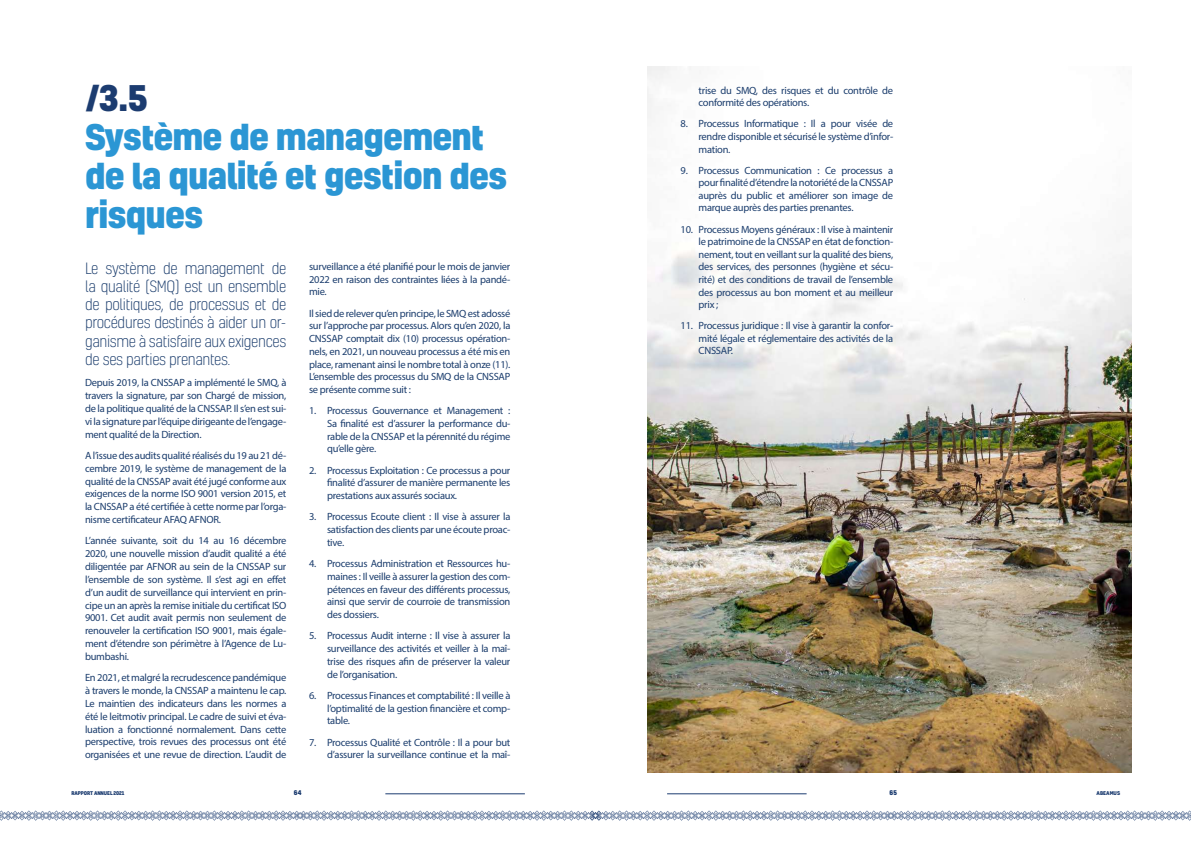
<style>
.page{position:relative;width:1191px;height:842px;background:#fff}
.page>*{position:absolute;margin:0;border:0;box-sizing:border-box;transform-origin:0 0}
.t1{font:800 34px/39px "Kelson";letter-spacing:-.025em;color:#2b96d4}
.t2{font:800 34px "Kelson";color:#1c3c70}
.t3{font:300 15px/18.2px "Kelson";letter-spacing:-.025em;color:#1b3d6d;text-align:justify}
.t4{font:10.5px/12.7px "Myriad Pro";letter-spacing:-.025em;color:#1b3d6d;text-align:justify}
.t5{font:800 6.3px "Kelson";color:#1c3c70}
.t6{font:800 5px "Kelson";letter-spacing:-.02em;color:#1c3c70}
.t7{font:800 5px "Kelson";color:#1c3c70}
</style>
<div class="page">
<img style="left:648px;top:67px;width:483px;height:705px">
<hr style="left:385px;top:794px;width:140px;height:1px;background:#1c3c70">
<hr style="left:667px;top:794px;width:139px;height:1px;background:#1c3c70">
<svg style="left:0;top:810px;width:1191px;height:11px"></svg>
<h1 class="t2" style="left:85px;top:74px;width:64px">/3.5</h1>
<h1 class="t1" style="left:85px;top:117px;width:424px">Système de management de la qualité et gestion des risques</h1>
<h2 class="t3" style="left:85px;top:259px;width:203px">Le système de management de la qualité (SMQ) est un ensemble de politiques, de processus et de procédures destinés à aider un or&shy;ganisme à satisfaire aux exigences de ses parties prenantes.</h2>
<p class="t4" style="left:85px;top:376px;width:203px">Depuis 2019, la CNSSAP a implémenté le SMQ, à travers la signature, par son Chargé de mission, de la politique qualité de la CNSSAP. Il s’en est sui&shy;vi la signature par l’équipe dirigeante de l’engage&shy;ment qualité de la Direction.</p>
<p class="t4" style="left:85px;top:449px;width:203px">A l’issue des audits qualité réalisés du 19 au 21 dé&shy;cembre 2019, le système de management de la qualité de la CNSSAP avait été jugé conforme aux exigences de la norme ISO 9001 version 2015, et la CNSSAP a été certifiée à cette norme par l’orga&shy;nisme certificateur AFAQ AFNOR.</p>
<p class="t4" style="left:85px;top:534px;width:203px">L’année suivante, soit du 14 au 16 décembre 2020, une nouvelle mission d’audit qualité a été diligentée par AFNOR au sein de la CNSSAP sur l’ensemble de son système. Il s’est agi en effet d’un audit de surveillance qui intervient en prin&shy;cipe un an après la remise initiale du certificat ISO 9001. Cet audit avait permis non seulement de renouveler la certification ISO 9001, mais égale&shy;ment d’étendre son périmètre à l’Agence de Lu&shy;bumbashi.</p>
<p class="t4" style="left:85px;top:671px;width:203px">En 2021, et malgré la recrudescence pandémique à travers le monde, la CNSSAP a maintenu le cap.<br>Le maintien des indicateurs dans les normes a été le leitmotiv principal. Le cadre de suivi et éva&shy;luation a fonctionné normalement. Dans cette perspective, trois revues des processus ont été organisées et une revue de direction. L’audit de</p>
<p class="t4" style="left:309px;top:260px;width:203px">surveillance a été planifié pour le mois de janvier 2022 en raison des contraintes liées à la pandé&shy;mie.</p>
<p class="t4" style="left:309px;top:307px;width:203px">Il sied de relever qu’en principe, le SMQ est adossé sur l’approche par processus. Alors qu’en 2020, la CNSSAP comptait dix (10) processus opération&shy;nels, en 2021, un nouveau processus a été mis en place, ramenant ainsi le nombre total à onze (11).<br>L’ensemble des processus du SMQ de la CNSSAP se présente comme suit :</p>
<p class="t4" style="left:327px;top:404px;width:185px;text-indent:-18px">1. Processus Gouvernance et Management :<br>Sa finalité est d’assurer la performance du&shy;rable de la CNSSAP et la pérennité du régime qu’elle gère.</p>
<p class="t4" style="left:327px;top:464px;width:185px;text-indent:-18px">2. Processus Exploitation : Ce processus a pour finalité d’assurer de manière permanente les prestations aux assurés sociaux.</p>
<p class="t4" style="left:327px;top:510px;width:185px;text-indent:-18px">3. Processus Ecoute client : Il vise à assurer la satisfaction des clients par une écoute proac&shy;tive.</p>
<p class="t4" style="left:327px;top:557px;width:185px;text-indent:-18px">4. Processus Administration et Ressources hu&shy;maines : Il veille à assurer la gestion des com&shy;pétences en faveur des différents processus, ainsi que servir de courroie de transmission des dossiers.</p>
<p class="t4" style="left:327px;top:629px;width:185px;text-indent:-18px">5. Processus Audit interne : Il vise à assurer la surveillance des activités et veiller à la maî&shy;trise des risques afin de préserver la valeur de l’organisation.</p>
<p class="t4" style="left:327px;top:689px;width:185px;text-indent:-18px">6. Processus Finances et comptabilité : Il veille à l’optimalité de la gestion financière et comp&shy;table.</p>
<p class="t4" style="left:309px;top:735px;width:203px;text-align:right">7. Processus Qualité et Contrôle : Il a pour but d’assurer la surveillance continue et la maî-</p>
<p class="t4" style="left:698px;top:84px;width:196px">trise du SMQ, des risques et du contrôle de conformité des opérations.</p>
<p class="t4" style="left:698px;top:117px;width:196px;text-indent:-18px">8. Processus Informatique : Il a pour visée de rendre disponible et sécurisé le système d’infor&shy;mation.</p>
<p class="t4" style="left:698px;top:164px;width:196px;text-indent:-18px">9. Processus Communication : Ce processus a pour finalité d’étendre la notoriété de la CNSSAP auprès du public et améliorer son image de marque auprès des parties prenantes.</p>
<p class="t4" style="left:698px;top:223px;width:196px;text-indent:-18px">10. Processus Moyens généraux : Il vise à maintenir le patrimoine de la CNSSAP en état de fonction&shy;nement, tout en veillant sur la qualité des biens, des services, des personnes (hygiène et sécu&shy;rité) et des conditions de travail de l’ensemble des processus au bon moment et au meilleur prix ;</p>
<p class="t4" style="left:698px;top:319px;width:196px;text-indent:-18px">11. Processus juridique : Il vise à garantir la confor&shy;mité légale et réglementaire des activités de la CNSSAP.</p>
<p class="t6" style="left:71px;top:790px;width:54px">RAPPORT ANNUEL 2021</p>
<p class="t5" style="left:294px;top:788px;width:9px">64</p>
<p class="t5" style="left:889px;top:788px;width:9px">65</p>
<p class="t7" style="left:1096px;top:790px;width:25px">ABEAMUS</p>
</div>
